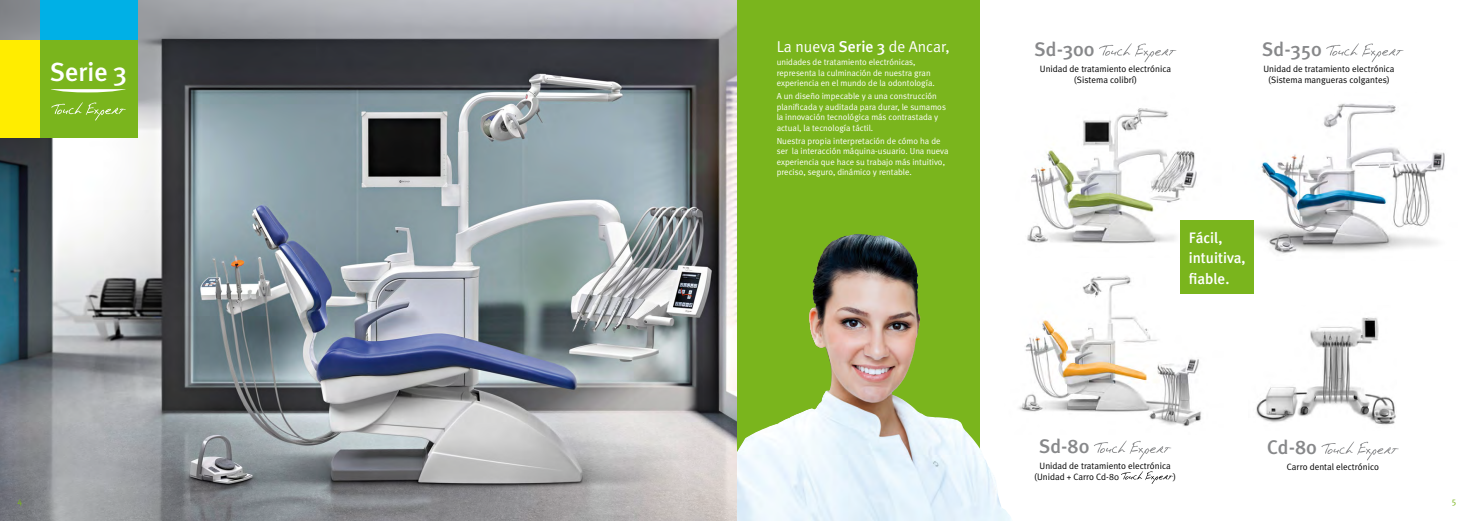
<style>
.page{position:relative;width:1474px;height:521px;background:#fff}
.page>*{position:absolute;margin:0;border:0;box-sizing:border-box;transform-origin:0 0}
.t1{font:500 26.25px "Meta Plus";color:#fff}
.t2{font:500 19.69px "Meta Plus";color:#87888a}
.t3{font:15.75px "Meta Plus Normal";color:#fff}
.t4{font:500 15.14px/20.5px "Meta Plus";color:#fff}
.t5{font:9.19px/11px "Meta Plus Normal";color:#000;text-align:center}
.t6{font:8.75px/10.5px "Meta Plus Normal";color:#fff}
.t7{font:8.75px "Meta Plus Normal";color:#7ab51d}
.s1{font-family:"Meta Plus";font-weight:500}
</style>
<div class="page">
<img style="left:0;top:0;width:737px;height:521px">
<svg style="left:737px;top:0;width:242px;height:521px;background:#9ac75e"></svg>
<img style="left:1020px;top:275px;width:182px;height:152px">
<svg style="left:1094px;top:441px;width:77px;height:19px"></svg>
<svg style="left:1121px;top:471px;width:52px;height:13px"></svg>
<svg style="left:1321px;top:441px;width:77px;height:19px"></svg>
<img style="left:1256px;top:317px;width:140px;height:108px">
<svg style="left:1326px;top:43px;width:77px;height:19px"></svg>
<svg style="left:1099px;top:43px;width:77px;height:19px"></svg>
<img style="left:1232px;top:103px;width:213px;height:157px">
<img style="left:1027px;top:108px;width:202px;height:136px">
<div style="left:1180px;top:221px;width:73px;height:73px;background:#7ab51d"></div>
<div style="left:40px;top:0;width:97px;height:90px;background:#00b0e6"></div>
<div style="left:0;top:40px;width:90px;height:97px;background:#ffed00"></div>
<div style="left:40px;top:40px;width:97px;height:97px;background:#7ab51d"></div>
<img style="left:737px;top:231px;width:284px;height:178px">
<svg style="left:51px;top:89px;width:75px;height:3px"></svg>
<svg style="left:51px;top:102px;width:75px;height:19px"></svg>
<h1 class="t1" style="left:50px;top:57px;width:79px">Serie 3</h1>
<h3 class="t3" style="left:776px;top:38px;width:174px">La nueva <span class="s1">Serie 3</span> de Ancar,</h3>
<p class="t6" style="left:776px;top:57px;width:160px">unidades de tratamiento electrónicas, representa la culminación de nuestra gran experiencia en el mundo de la odontología.</p>
<p class="t6" style="left:776px;top:91px;width:171px">A un diseño impecable y a una construcción planificada y auditada para durar, le sumamos la innovación tecnológica más contrastada y actual, la tecnología táctil.</p>
<p class="t6" style="left:776px;top:135px;width:173px">Nuestra propia interpretación de cómo ha de ser la interacción máquina-usuario. Una nueva experiencia que hace su trabajo más intuitivo, preciso, seguro, dinámico y rentable.</p>
<h2 class="t2" style="left:1034px;top:38px;width:62px">Sd-300</h2>
<p class="t5" style="left:1039px;top:63px;width:133px">Unidad de tratamiento electrónica (Sistema colibrí)</p>
<h2 class="t2" style="left:1262px;top:38px;width:61px">Sd-350</h2>
<p class="t5" style="left:1263px;top:63px;width:133px">Unidad de tratamiento electrónica (Sistema mangueras colgantes)</p>
<h3 class="t4" style="left:1188px;top:227px;width:58px">Fácil, intuitiva, fiable.</h3>
<h2 class="t2" style="left:1039px;top:435px;width:52px">Sd-80</h2>
<p class="t5" style="left:1034px;top:460px;width:138px;text-align:left;text-indent:5px">Unidad de tratamiento electrónica (Unidad + Carro Cd-80</p>
<p class="t5" style="left:1173px;top:471px;width:4px">)</p>
<h2 class="t2" style="left:1266px;top:436px;width:51px">Cd-80</h2>
<p class="t5" style="left:1286px;top:461px;width:94px">Carro dental electrónico</p>
<p class="t7" style="left:17px;top:496px;width:6px">4</p>
<p class="t7" style="left:1451px;top:496px;width:6px">5</p>
</div>
